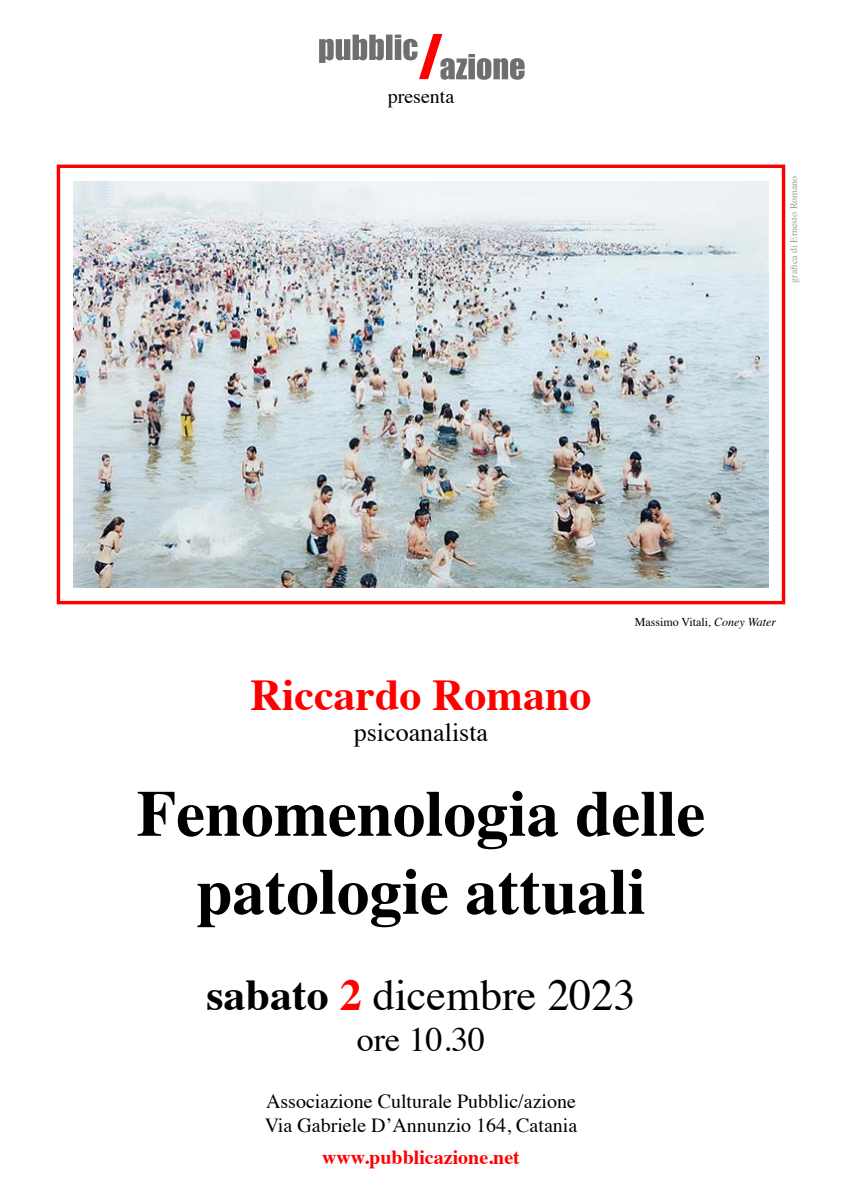
<style>
.page{position:relative;width:842px;height:1191px;background:#fff}
.page>*{position:absolute;margin:0;border:0;box-sizing:border-box;transform-origin:0 0}
.t1{font:700 65px/78px "Times";color:#000;text-align:center}
.t2{font:44px "Times";color:#000}
.t3{font:700 44px "Times";color:#f00}
.t4{font:34px "Times";color:#000}
.t5{font:26px "Times";color:#000}
.t6{font:20px/24px "Times";color:#000}
.t7{font:700 20px "Times";color:#f00}
.t8{font:12px "Times";color:#000}
.t9{font:10px "Times";color:#9d9d9c}
.s1{font-style:italic}
.s2{font-weight:700}
.s3{font-weight:700;color:#f00}
</style>
<div class="page">
<img style="left:73px;top:181px;width:695px;height:407px">
<div style="left:57px;top:165px;width:728px;height:439px;border:3px solid #f00"></div>
<svg style="left:319px;top:34px;width:206px;height:46px"></svg>
<p class="t6" style="left:388px;top:82px;width:68px">presenta</p>
<p class="t9" style="left:784px;top:282px;width:108px;rotate:-90deg">grafica di Ernesto Romano</p>
<h2 class="t3" style="left:250px;top:653px;width:342px">Riccardo Romano</h2>
<h3 class="t5" style="left:354px;top:708px;width:136px">psicoanalista</h3>
<p class="t8" style="left:635px;top:611px;width:143px">Massimo Vitali<span class="s1">, Coney Water</span></p>
<h1 class="t1" style="left:137px;top:768px;width:570px">Fenomenologia delle patologie attuali</h1>
<h2 class="t2" style="left:206px;top:954px;width:430px"><span class="s2">sabato</span> <span class="s3">2</span> dicembre 2023</h2>
<h3 class="t4" style="left:357px;top:1007px;width:130px">ore 10.30</h3>
<p class="t6" style="left:265px;top:1087px;width:314px">Associazione Culturale Pubblic/azione<br>Via Gabriele D’Annunzio 164, Catania</p>
<p class="t7" style="left:322px;top:1138px;width:199px">www.pubblicazione.net</p>
</div>
